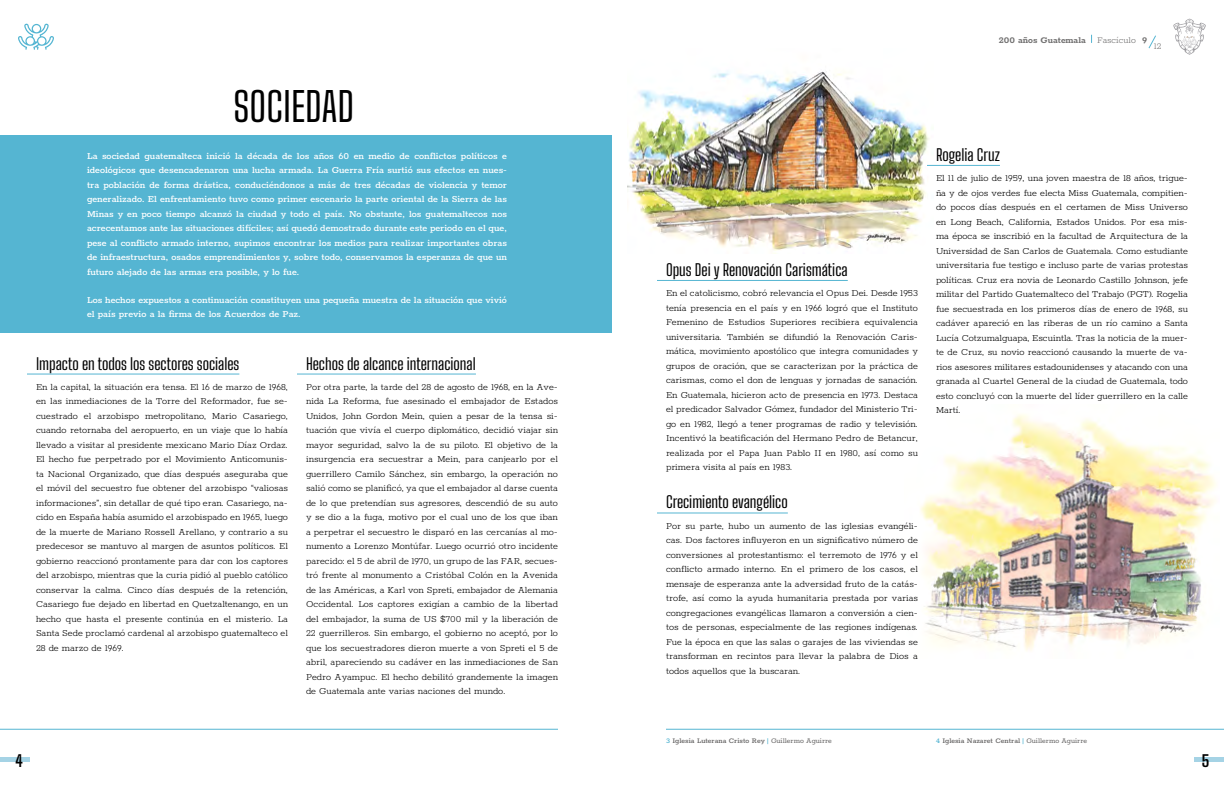
<style>
.page{position:relative;width:1224px;height:792px;background:#fff}
.page>*{position:absolute;margin:0;border:0;box-sizing:border-box;transform-origin:0 0}
.t1{font:40px "Big Shoulders Text";color:#000}
.t2{font:16px "Big Shoulders Text";color:#000}
.t3{font:700 16px "Big Shoulders Text";color:#000}
.t4{font:300 10.5px/14.5px "Rokkitt";color:#000;text-align:justify}
.t5{font:500 10.5px/14.5px "Rokkitt";color:#fff;text-align:justify}
.t6{font:700 10px "Rokkitt";color:#706f6f}
.t7{font:300 10px "Rokkitt";color:#706f6f}
.t8{font:500 8px "Rokkitt";color:#646363}
.s1{font-weight:700}
.s2{font-weight:600;color:#55b5d2}
.s3{font-weight:400}
</style>
<div class="page">
<div style="left:0;top:135px;width:612px;height:198px;background:#55b5d2"></div>
<hr style="left:27px;top:374px;width:212px;height:1px;background:#55b5d2">
<hr style="left:297px;top:374px;width:179px;height:1px;background:#55b5d2">
<img style="left:920px;top:414px;width:296px;height:237px">
<img style="left:627px;top:71px;width:306px;height:180px">
<hr style="left:927px;top:165px;width:73px;height:1px;background:#55b5d2">
<hr style="left:657px;top:280px;width:191px;height:1px;background:#55b5d2">
<hr style="left:657px;top:512px;width:131px;height:1px;background:#55b5d2">
<hr style="left:0;top:729px;width:558px;height:1px;background:#55b5d2">
<hr style="left:1195px;top:758px;width:29px;height:4px;background:#a5d3e5">
<hr style="left:0;top:758px;width:29px;height:4px;background:#a5d3e5">
<svg style="left:1148px;top:35px;width:8px;height:14px"></svg>
<svg style="left:1173px;top:19px;width:33px;height:36px"></svg>
<svg style="left:18px;top:24px;width:36px;height:26px"></svg>
<hr style="left:666px;top:729px;width:558px;height:1px;background:#55b5d2">
<h1 class="t1" style="left:234px;top:76px;width:122px">SOCIEDAD</h1>
<p class="t5" style="left:87px;top:148px;width:421px">La sociedad guatemalteca inició la década de los años 60 en medio de conflictos políticos e ideológicos que desencadenaron una lucha armada. La Guerra Fría surtió sus efectos en nues&shy;tra población de forma drástica, conduciéndonos a más de tres décadas de violencia y temor generalizado. El enfrentamiento tuvo como primer escenario la parte oriental de la Sierra de las Minas y en poco tiempo alcanzó la ciudad y todo el país. No obstante, los guatemaltecos nos acrecentamos ante las situaciones difíciles; así quedó demostrado durante este periodo en el que, pese al conflicto armado interno, supimos encontrar los medios para realizar importantes obras de infraestructura, osados emprendimientos y, sobre todo, conservamos la esperanza de que un futuro alejado de las armas era posible, y lo fue.</p>
<p class="t5" style="left:87px;top:292px;width:421px">Los hechos expuestos a continuación constituyen una pequeña muestra de la situación que vivió el país previo a la firma de los Acuerdos de Paz.</p>
<h2 class="t2" style="left:36px;top:351px;width:205px">Impacto en todos los sectores sociales</h2>
<p class="t4" style="left:36px;top:379px;width:254px">En la capital, la situación era tensa. El 16 de marzo de 1968, en las inmediaciones de la Torre del Reformador, fue se&shy;cuestrado el arzobispo metropolitano, Mario Casariego, cuando retornaba del aeropuerto, en un viaje que lo había llevado a visitar al presidente mexicano Mario Díaz Ordaz.<br>El hecho fue perpetrado por el Movimiento Anticomunis&shy;ta Nacional Organizado, que días después aseguraba que el móvil del secuestro fue obtener del arzobispo “valiosas informaciones”, sin detallar de qué tipo eran. Casariego, na&shy;cido en España había asumido el arzobispado en 1965, luego de la muerte de Mariano Rossell Arellano, y contrario a su predecesor se mantuvo al margen de asuntos políticos. El gobierno reaccionó prontamente para dar con los captores del arzobispo, mientras que la curia pidió al pueblo católico conservar la calma. Cinco días después de la retención, Casariego fue dejado en libertad en Quetzaltenango, en un hecho que hasta el presente continúa en el misterio. La Santa Sede proclamó cardenal al arzobispo guatemalteco el 28 de marzo de 1969.</p>
<h2 class="t2" style="left:306px;top:351px;width:171px">Hechos de alcance internacional</h2>
<p class="t4" style="left:306px;top:379px;width:254px">Por otra parte, la tarde del 28 de agosto de 1968, en la Ave&shy;nida La Reforma, fue asesinado el embajador de Estados Unidos, John Gordon Mein, quien a pesar de la tensa si&shy;tuación que vivía el cuerpo diplomático, decidió viajar sin mayor seguridad, salvo la de su piloto. El objetivo de la insurgencia era secuestrar a Mein, para canjearlo por el guerrillero Camilo Sánchez, sin embargo, la operación no salió como se planificó, ya que el embajador al darse cuenta de lo que pretendían sus agresores, descendió de su auto y se dio a la fuga, motivo por el cual uno de los que iban a perpetrar el secuestro le disparó en las cercanías al mo&shy;numento a Lorenzo Montúfar. Luego ocurrió otro incidente parecido: el 5 de abril de 1970, un grupo de las FAR, secues&shy;tró frente al monumento a Cristóbal Colón en la Avenida de las Américas, a Karl von Spreti, embajador de Alemania Occidental. Los captores exigían a cambio de la libertad del embajador, la suma de US $700 mil y la liberación de 22 guerrilleros. Sin embargo, el gobierno no aceptó, por lo que los secuestradores dieron muerte a von Spreti el 5 de abril, apareciendo su cadáver en las inmediaciones de San Pedro Ayampuc. El hecho debilitó grandemente la imagen de Guatemala ante varias naciones del mundo.</p>
<p class="t6" style="left:999px;top:33px;width:88px">200 años Guatemala</p>
<p class="t7" style="left:1097px;top:34px;width:52px">Fascículo <span class="s1">9</span></p>
<p class="t7" style="left:1154px;top:39px;width:9px">12</p>
<h2 class="t2" style="left:666px;top:258px;width:183px">Opus Dei y Renovación Carismática</h2>
<p class="t4" style="left:666px;top:285px;width:254px">En el catolicismo, cobró relevancia el Opus Dei. Desde 1953 tenía presencia en el país y en 1966 logró que el Instituto Femenino de Estudios Superiores recibiera equivalencia universitaria. También se difundió la Renovación Caris&shy;mática, movimiento apostólico que integra comunidades y grupos de oración, que se caracterizan por la práctica de carismas, como el don de lenguas y jornadas de sanación.<br>En Guatemala, hicieron acto de presencia en 1973. Destaca el predicador Salvador Gómez, fundador del Ministerio Tri&shy;go en 1982, llegó a tener programas de radio y televisión.<br>Incentivó la beatificación del Hermano Pedro de Betancur, realizada por el Papa Juan Pablo II en 1980, así como su primera visita al país en 1983.</p>
<h2 class="t2" style="left:666px;top:490px;width:123px">Crecimiento evangélico</h2>
<p class="t4" style="left:666px;top:518px;width:254px">Por su parte, hubo un aumento de las iglesias evangéli&shy;cas. Dos factores influyeron en un significativo número de conversiones al protestantismo: el terremoto de 1976 y el conflicto armado interno. En el primero de los casos, el mensaje de esperanza ante la adversidad fruto de la catás&shy;trofe, así como la ayuda humanitaria prestada por varias congregaciones evangélicas llamaron a conversión a cien&shy;tos de personas, especialmente de las regiones indígenas.<br>Fue la época en que las salas o garajes de las viviendas se transforman en recintos para llevar la palabra de Dios a todos aquellos que la buscaran.</p>
<h2 class="t2" style="left:936px;top:143px;width:65px">Rogelia Cruz</h2>
<p class="t4" style="left:936px;top:170px;width:254px">El 11 de julio de 1959, una joven maestra de 18 años, trigue&shy;ña y de ojos verdes fue electa Miss Guatemala, compitien&shy;do pocos días después en el certamen de Miss Universo en Long Beach, California, Estados Unidos. Por esa mis&shy;ma época se inscribió en la facultad de Arquitectura de la Universidad de San Carlos de Guatemala. Como estudiante universitaria fue testigo e incluso parte de varias protestas políticas. Cruz era novia de Leonardo Castillo Johnson, jefe militar del Partido Guatemalteco del Trabajo (PGT). Rogelia fue secuestrada en los primeros días de enero de 1968, su cadáver apareció en las riberas de un río camino a Santa Lucía Cotzumalguapa, Escuintla. Tras la noticia de la muer&shy;te de Cruz, su novio reaccionó causando la muerte de va&shy;rios asesores militares estadounidenses y atacando con una granada al Cuartel General de la ciudad de Guatemala, todo esto concluyó con la muerte del líder guerrillero en la calle Martí.</p>
<p class="t8" style="left:666px;top:736px;width:167px"><span class="s2">3</span> Iglesia Luterana Cristo Rey <span class="s2">|</span> <span class="s3">Guillermo Aguirre</span></p>
<p class="t8" style="left:936px;top:736px;width:153px"><span class="s2">4</span> Iglesia Nazaret Central <span class="s2">|</span> <span class="s3">Guillermo Aguirre</span></p>
<h2 class="t3" style="left:15px;top:748px;width:9px">4</h2>
<h2 class="t3" style="left:1202px;top:748px;width:9px">5</h2>
</div>
